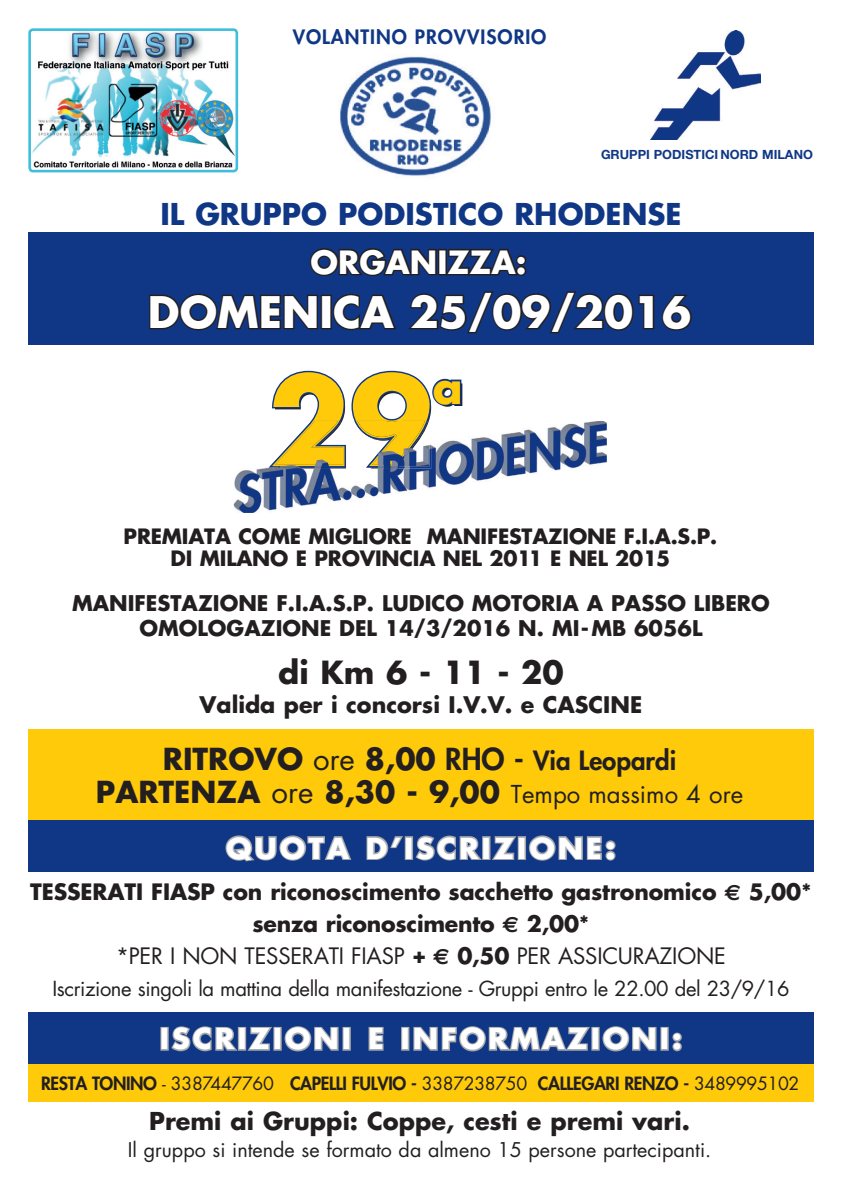
<style>
.page{position:relative;width:842px;height:1191px;background:#fff}
.page>*{position:absolute;margin:0;border:0;box-sizing:border-box;transform-origin:0 0}
.t1{font:700 119.8px "Futura";color:#feca0a}
.t2{font:700 44px "Futura";color:#feca0a}
.t3{font:700 42.2px "Futura";color:#fff}
.t4{font:700 31.2px "Futura";color:#fff}
.t5{font:700 31px "Futura";color:#231f20}
.t6{font:700 29.6px/33.2px "Futura";color:#231f20;text-align:center}
.t7{font:700 29.2px "Futura";color:#103785}
.t8{font:700 28px "Futura";letter-spacing:.1em;color:#fff}
.t9{font:700 24px "Futura";color:#231f20}
.t10{font:700 22.2px "Futura";color:#231f20}
.t11{font:700 22px/32px "Futura";letter-spacing:-.005em;color:#231f20;text-align:center}
.t12{font:22px "Futura Std";letter-spacing:-.01em;color:#231f20}
.t13{font:700 21px/25.6px "Futura";color:#231f20;text-align:center}
.t14{font:700 20.6px/22px "Futura";letter-spacing:-.01em;color:#231f20;text-align:center}
.t15{font:20.2px "Futura Std";letter-spacing:-.02em;color:#231f20}
.t16{font:19.8px "Futura Std";color:#231f20}
.t17{font:800 19.4px "Futura Std";letter-spacing:.05em;color:#103785}
.t18{font:800 17.8px "Futura Std";letter-spacing:-.02em;color:#231f20}
.t19{font:700 12.6px "Helvetica Neue LT Std";color:#103785}
.s1{font-family:"Futura Std";font-weight:400}
.s2{font-family:"Futura Std";font-weight:800}
.s3{font-family:"Futura Std";font-weight:800;font-size:25.8px}
.s4{font-family:"Futura Std";font-weight:400;font-size:24px}
.s5{font-size:30.6px}
.s6{font-family:"Euro Sans"}
.s7{font-family:"Futura";font-weight:700}
.s8{font-family:"Euro Sans";font-weight:700}
.s9{font-weight:400}
</style>
<div class="page">
<img style="left:29px;top:32px;width:205px;height:140px">
<div style="left:28px;top:28px;width:210px;height:144px;border:3px solid #40bedb;border-radius:3px"></div>
<div style="left:28px;top:729px;width:786px;height:92px;background:#feca0a"></div>
<div style="left:28px;top:1053px;width:786px;height:48px;background:#feca0a"></div>
<svg style="left:272px;top:371px;width:190px;height:50px"></svg>
<div style="left:28px;top:232px;width:786px;height:113px;background:#103785"></div>
<svg style="left:149px;top:248px;width:543px;height:86px"></svg>
<div style="left:28px;top:820px;width:786px;height:52px;background:#103785"></div>
<svg style="left:225px;top:835px;width:127px;height:27px"></svg>
<svg style="left:366px;top:836px;width:39px;height:24px"></svg>
<div style="left:405px;top:836px;width:8px;height:24px;border:3px solid #a8a9ad"></div>
<svg style="left:415px;top:835px;width:103px;height:26px"></svg>
<div style="left:518px;top:836px;width:8px;height:24px;border:3px solid #a8a9ad"></div>
<svg style="left:528px;top:835px;width:88px;height:26px"></svg>
<div style="left:28px;top:1012px;width:786px;height:52px;background:#103785"></div>
<div style="left:160px;top:1027px;width:9px;height:23px;border:3px solid #a8a9ad"></div>
<svg style="left:171px;top:1026px;width:103px;height:26px"></svg>
<div style="left:273px;top:1027px;width:9px;height:23px;border:3px solid #a8a9ad"></div>
<svg style="left:284px;top:1026px;width:55px;height:26px"></svg>
<div style="left:342px;top:1027px;width:9px;height:23px;border:3px solid #a8a9ad"></div>
<svg style="left:368px;top:1027px;width:16px;height:24px"></svg>
<div style="left:401px;top:1027px;width:8px;height:23px;border:3px solid #a8a9ad"></div>
<svg style="left:413px;top:1026px;width:179px;height:26px"></svg>
<div style="left:591px;top:1027px;width:9px;height:23px;border:3px solid #a8a9ad"></div>
<svg style="left:602px;top:1026px;width:55px;height:26px"></svg>
<div style="left:660px;top:1027px;width:9px;height:23px;border:3px solid #a8a9ad"></div>
<svg style="left:672px;top:1032px;width:10px;height:20px"></svg>
<img style="left:650px;top:30px;width:110px;height:109px">
<img style="left:340px;top:56px;width:151px;height:120px">
<img style="left:234px;top:421px;width:373px;height:92px">
<img style="left:273px;top:421px;width:158px;height:47px">
<img style="left:269px;top:464px;width:129px;height:3px">
<img style="left:272px;top:421px;width:156px;height:45px">
<p class="t17" style="left:293px;top:25px;width:255px">VOLANTINO PROVVISORIO</p>
<p class="t19" style="left:601px;top:147px;width:213px">GRUPPI PODISTICI NORD MILANO</p>
<h3 class="t7" style="left:160px;top:194px;width:523px">IL GRUPPO PODISTICO RHODENSE</h3>
<h3 class="t4" style="left:311px;top:240px;width:218px">ORGANIZZA:</h3>
<h3 class="t3" style="left:148px;top:283px;width:545px">DOMENICA 25/09/2016</h3>
<h1 class="t1" style="left:268px;top:338px;width:166px">29</h1>
<h2 class="t2" style="left:433px;top:356px;width:32px">a</h2>
<p class="t14" style="left:124px;top:525px;width:595px">PREMIATA COME MIGLIORE MANIFESTAZIONE F.I.A.S.P.<br>DI MILANO E PROVINCIA NEL 2011 E NEL 2015</p>
<p class="t13" style="left:72px;top:589px;width:699px">MANIFESTAZIONE F.I.A.S.P. LUDICO MOTORIA A PASSO LIBERO<br>OMOLOGAZIONE DEL 14/3/2016 N. MI-MB 6056L</p>
<h3 class="t5" style="left:278px;top:650px;width:287px">di Km 6 - 11 - 20</h3>
<p class="t10" style="left:200px;top:689px;width:444px">Valida per i concorsi I.V.V. e CASCINE</p>
<h3 class="t6" style="left:96px;top:741px;width:649px">RITROVO <span class="s1">ore</span> 8,00 <span class="s2">RHO -</span> <span class="s3">Via Leopardi<br></span>PARTENZA <span class="s1">ore</span> 8,30 - 9,00 <span class="s4">Tempo massimo 4 ore</span></h3>
<h3 class="t8" style="left:226px;top:828px;width:391px">QUOTA D’ISCRIZIONE<span class="s5">:</span></h3>
<p class="t11" style="left:30px;top:875px;width:783px">TESSERATI FIASP con riconoscimento sacchetto gastronomico <span class="s6">€</span> 5,00* senza riconoscimento <span class="s6">€</span> 2,00*</p>
<p class="t12" style="left:116px;top:942px;width:611px">*PER I NON TESSERATI FIASP <span class="s7">+</span> <span class="s8">€</span> <span class="s7">0,50</span> PER ASSICURAZIONE</p>
<p class="t15" style="left:53px;top:976px;width:738px">Iscrizione singoli la mattina della manifestazione - Gruppi entro le 22.00 del 23/9/16</p>
<h3 class="t8" style="left:160px;top:1019px;width:524px">ISCRIZIONI E INFORMAZIONI:</h3>
<p class="t18" style="left:41px;top:1071px;width:760px">RESTA TONINO <span class="s9">- 3387447760</span> CAPELLI FULVIO - <span class="s9">3387238750</span> CALLEGARI RENZO - <span class="s9">3489995102</span></p>
<p class="t9" style="left:149px;top:1104px;width:542px">Premi ai Gruppi: Coppe, cesti e premi vari.</p>
<p class="t16" style="left:128px;top:1137px;width:585px">Il gruppo si intende se formato da almeno 15 persone partecipanti.</p>
</div>
